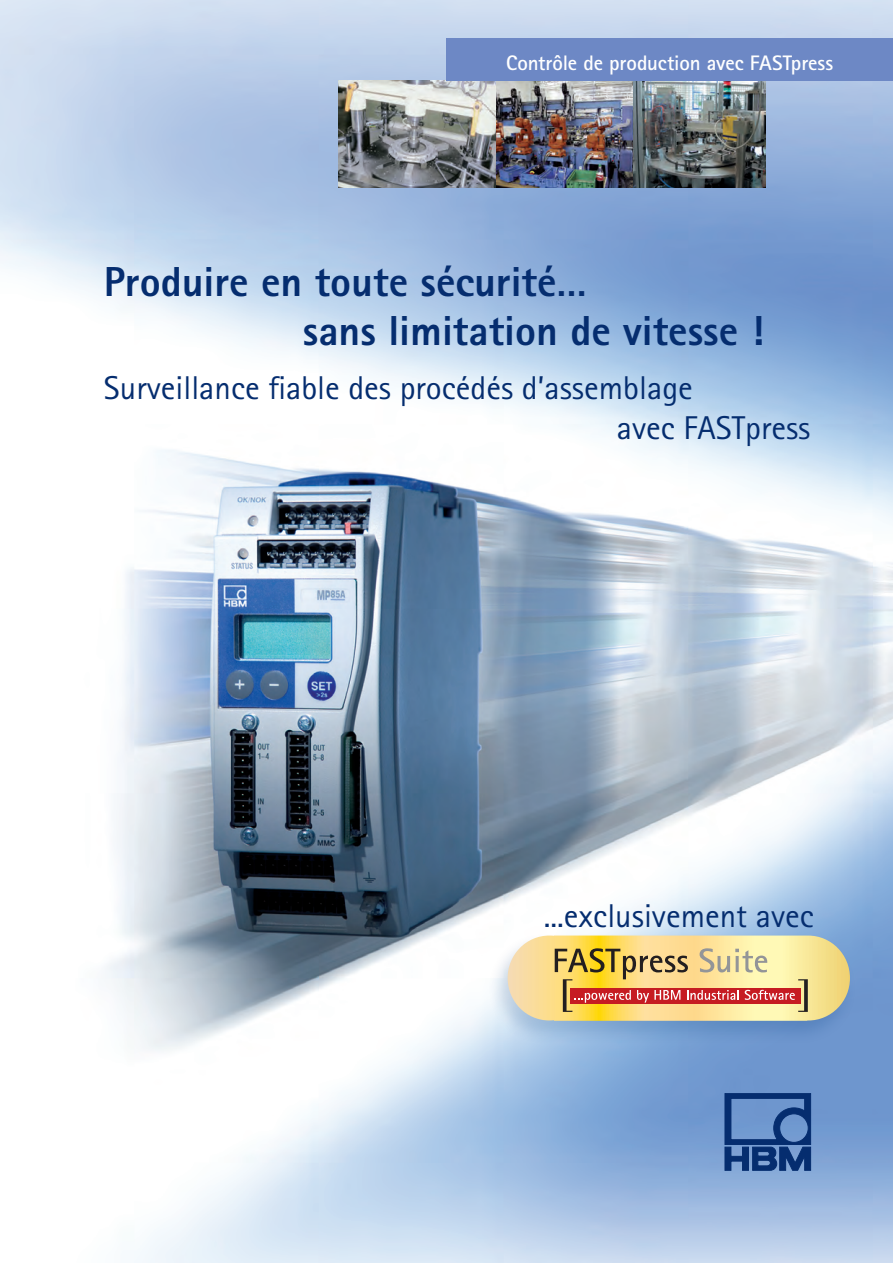
<style>
.page{position:relative;width:893px;height:1263px;background:#fff}
.page>*{position:absolute;margin:0;border:0;box-sizing:border-box;transform-origin:0 0}
.t1{font:800 42px/48px "Rotis Sans Serif";color:#052d6f}
.t2{font:33px/39.6px "Rotis Sans Serif";color:#052d6f}
.t3{font:700 21px "Agfa Rotis Sans Serif";letter-spacing:-.005em;color:#fff}
</style>
<div class="page">
<img style="left:0;top:0;width:893px;height:1263px">
<img style="left:338px;top:81px;width:428px;height:106px">
<svg style="left:725px;top:1093px;width:86px;height:77px;background:#3d64a0"></svg>
<div style="left:487px;top:932px;width:370px;height:113px;background:#013b7f;opacity:.2"></div>
<svg style="left:508px;top:935px;width:342px;height:86px;background:#e5c183"></svg>
<div style="left:446px;top:38px;width:447px;height:43px;background:#6d88c5"></div>
<p class="t3" style="left:506px;top:50px;width:329px">Contrôle de production avec FASTpress</p>
<p class="t1" style="left:303px;top:258px;width:462px;text-indent:-199px">Produire en toute sécurité…<br>sans limitation de vitesse !</p>
<p class="t2" style="left:617px;top:368px;width:195px;text-indent:-513px">Surveillance fiable des procédés d’assemblage<br>avec FASTpress</p>
<p class="t2" style="left:544px;top:895px;width:272px">...exclusivement avec</p>
</div>
